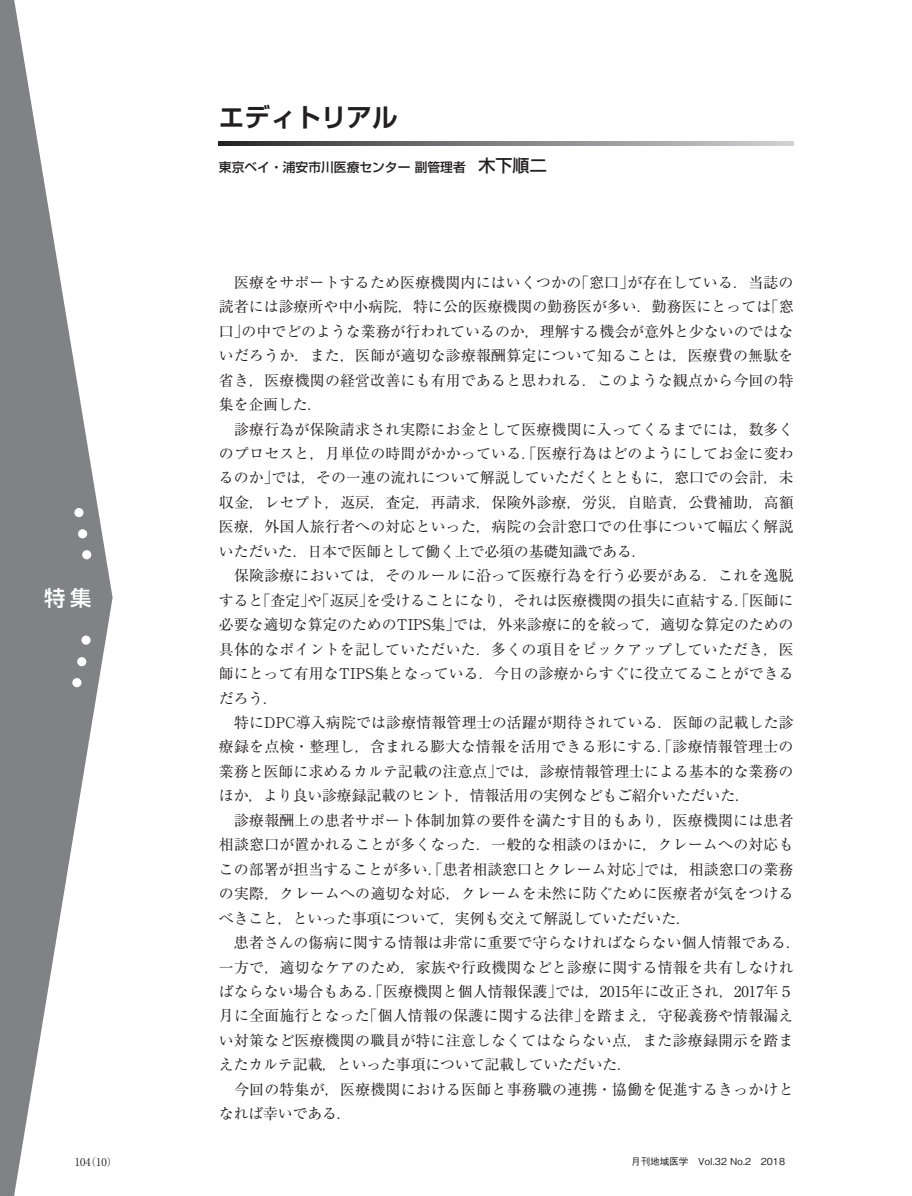
<style>
.page{position:relative;width:912px;height:1196px;background:#fff}
.page>*{position:absolute;margin:0;border:0;box-sizing:border-box;transform-origin:0 0}
.t1{font:700 25.5px "Shin Go Pro De";color:#231f20}
.t2{font:500 21.3px "Shin Go Pro";color:#fff}
.t3{font:14.85px/24.5px "Ryumin Pro";letter-spacing:.015em;color:#231f20}
.t4{font:500 12.75px "Shin Go Pro";color:#231f20}
.t5{font:10.65px "Ryumin Pr 5";color:#231f20}
.t6{font:500 9.6px "Gothic BBB Pro";color:#231f20}
.s1{font-size:16.95px}
</style>
<div class="page">
<svg style="left:0;top:0;width:112px;height:1196px;fill:#808285"></svg>
<svg style="left:81px;top:635px;width:10px;height:10px"></svg>
<div style="left:77px;top:657px;width:9px;height:9px;background:#fff;border-radius:50%"></div>
<div style="left:72px;top:678px;width:9px;height:9px;background:#fff;border-radius:50%"></div>
<div style="left:82px;top:550px;width:9px;height:9px;background:#fff;border-radius:50%"></div>
<div style="left:78px;top:529px;width:9px;height:9px;background:#fff;border-radius:50%"></div>
<div style="left:74px;top:508px;width:9px;height:9px;background:#fff;border-radius:50%"></div>
<svg style="left:219px;top:141px;width:574px;height:5px;background:#7e7f82"></svg>
<svg style="left:0;top:0;width:7px;height:3px"></svg>
<svg style="left:0;top:1192px;width:7px;height:4px"></svg>
<h2 class="t2" style="left:44px;top:580px;width:49px">特集</h2>
<p class="t5" style="left:75px;top:1154px;width:44px">104（10）</p>
<h1 class="t1" style="left:219px;top:96px;width:180px">エディトリアル</h1>
<p class="t4" style="left:219px;top:157px;width:329px">東京ベイ・浦安市川医療センター 副管理者　<span class="s1">木下順二</span></p>
<p class="t3" style="left:219px;top:269px;width:583px">　医療をサポートするため医療機関内にはいくつかの「窓口」が存在している．当誌の読者には診療所や中小病院，特に公的医療機関の勤務医が多い．勤務医にとっては「窓口」の中でどのような業務が行われているのか，理解する機会が意外と少ないのではないだろうか．また，医師が適切な診療報酬算定について知ることは，医療費の無駄を省き，医療機関の経営改善にも有用であると思われる．このような観点から今回の特集を企画した．<br>　診療行為が保険請求され実際にお金として医療機関に入ってくるまでには，数多くのプロセスと，月単位の時間がかかっている．「医療行為はどのようにしてお金に変わるのか」では，その一連の流れについて解説していただくとともに，窓口での会計，未収金，レセプト，返戻，査定，再請求，保険外診療，労災，自賠責，公費補助，高額医療，外国人旅行者への対応といった，病院の会計窓口での仕事について幅広く解説いただいた．日本で医師として働く上で必須の基礎知識である．<br>　保険診療においては，そのルールに沿って医療行為を行う必要がある．これを逸脱すると「査定」や「返戻」を受けることになり，それは医療機関の損失に直結する．「医師に必要な適切な算定のためのTIPS集」では，外来診療に的を絞って，適切な算定のための具体的なポイントを記していただいた．多くの項目をピックアップしていただき，医師にとって有用なTIPS集となっている．今日の診療からすぐに役立てることができるだろう．<br>　特にDPC導入病院では診療情報管理士の活躍が期待されている．医師の記載した診療録を点検・整理し，含まれる膨大な情報を活用できる形にする．「診療情報管理士の業務と医師に求めるカルテ記載の注意点」では，診療情報管理士による基本的な業務のほか，より良い診療録記載のヒント，情報活用の実例などもご紹介いただいた．<br>　診療報酬上の患者サポート体制加算の要件を満たす目的もあり，医療機関には患者相談窓口が置かれることが多くなった．一般的な相談のほかに，クレームへの対応もこの部署が担当することが多い．「患者相談窓口とクレーム対応」では，相談窓口の業務の実際，クレームへの適切な対応，クレームを未然に防ぐために医療者が気をつけるべきこと，といった事項について，実例も交えて解説していただいた．<br>　患者さんの傷病に関する情報は非常に重要で守らなければならない個人情報である．一方で，適切なケアのため，家族や行政機関などと診療に関する情報を共有しなければならない場合もある．「医療機関と個人情報保護」では，2015年に改正され，2017年５月に全面施行となった「個人情報の保護に関する法律」を踏まえ，守秘義務や情報漏えい対策など医療機関の職員が特に注意しなくてはならない点，また診療録開示を踏まえたカルテ記載，といった事項について記載していただいた．<br>　今回の特集が，医療機関における医師と事務職の連携・協働を促進するきっかけとなれば幸いである．</p>
<p class="t6" style="left:630px;top:1154px;width:155px">月刊地域医学　Vol.32 No.2　2018</p>
</div>
